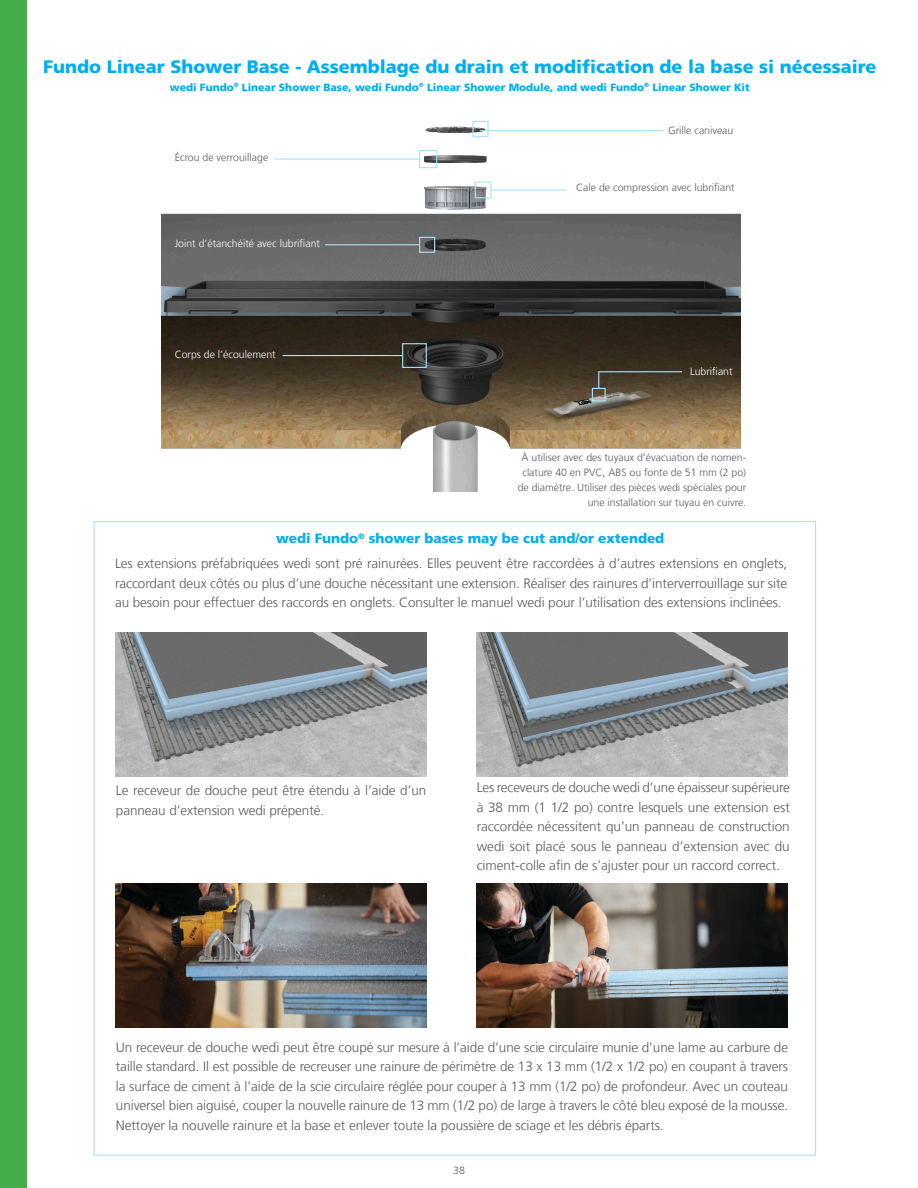
<style>
.page{position:relative;width:918px;height:1188px;background:#fff}
.page>*{position:absolute;margin:0;border:0;box-sizing:border-box;transform-origin:0 0}
.t1{font:900 18px "Frutiger LT Com";color:#00aeef}
.t2{font:300 13.5px/19.5px "Frutiger LT Com";letter-spacing:-.005em;color:#58595b;text-align:justify}
.t3{font:900 13.5px "Frutiger LT Com";color:#00aeef}
.t4{font:300 10.5px/15px "Frutiger LT Com";color:#58595b;text-align:right}
.t5{font:900 10.5px "Frutiger LT Com";color:#00aeef}
.t6{font:300 10.5px "Frutiger LT Com";color:#fff}
.s1{color:#fff}
</style>
<div class="page">
<img style="left:162px;top:126px;width:578px;height:366px">
<div style="left:472px;top:121px;width:17px;height:16px;border:1px solid #ace1fa"></div>
<hr style="left:480px;top:130px;width:184px;height:1px;background:#ace1fa">
<div style="left:419px;top:150px;width:18px;height:18px;border:1px solid #ace1fa"></div>
<hr style="left:274px;top:158px;width:145px;height:2px;background:#ace1fa">
<hr style="left:599px;top:371px;width:83px;height:1px;background:#ace1fa">
<div style="left:475px;top:181px;width:17px;height:17px;border:1px solid #ace1fa"></div>
<div style="left:419px;top:237px;width:16px;height:16px;border:1px solid #ace1fa"></div>
<hr style="left:491px;top:189px;width:75px;height:1px;background:#ace1fa">
<hr style="left:325px;top:244px;width:94px;height:1px;background:#ace1fa">
<div style="left:402px;top:343px;width:25px;height:25px;border:1px solid #ace1fa"></div>
<hr style="left:283px;top:355px;width:119px;height:1px;background:#ace1fa">
<div style="left:592px;top:388px;width:14px;height:13px;border:1px solid #ace1fa"></div>
<svg style="left:598px;top:372px;width:1px;height:16px"></svg>
<img style="left:476px;top:632px;width:311px;height:145px">
<img style="left:115px;top:632px;width:311px;height:145px">
<img style="left:476px;top:883px;width:311px;height:145px">
<img style="left:115px;top:883px;width:311px;height:145px">
<div style="left:0;top:0;width:27px;height:1188px;background:#43ad49"></div>
<h1 class="t1" style="left:43px;top:55px;width:835px">Fundo Linear Shower Base - Assemblage du drain et modification de la base si nécessaire</h1>
<p class="t5" style="left:170px;top:81px;width:581px">wedi Fundo<sup>®</sup> Linear Shower Base, wedi Fundo<sup>®</sup> Linear Shower Module, and wedi Fundo<sup>®</sup> Linear Shower Kit</p>
<p class="t4" style="left:175px;top:150px;width:95px">Écrou de verrouillage</p>
<p class="t6" style="left:175px;top:238px;width:147px">Joint d’étanchéité avec lubrifiant</p>
<p class="t6" style="left:175px;top:349px;width:102px">Corps de l’écoulement</p>
<p class="t4" style="left:668px;top:123px;width:67px">Grille caniveau</p>
<p class="t4" style="left:576px;top:180px;width:163px">Cale de compression avec lubrifiant<span class="s1">t</span></p>
<p class="t6" style="left:690px;top:365px;width:44px">Lubrifiant</p>
<p class="t4" style="left:518px;top:450px;width:230px">À utiliser avec des tuyaux d’évacuation de nomen&shy;clature 40 en PVC, ABS ou fonte de 51 mm (2 po) de diamètre. Utiliser des pièces wedi spéciales pour une installation sur tuyau en cuivre.</p>
<p class="t3" style="left:276px;top:530px;width:390px">wedi Fundo<sup>®</sup> shower bases may be cut and/or extended</p>
<p class="t2" style="left:115px;top:554px;width:674px">Les extensions préfabriquées wedi sont pré rainurées. Elles peuvent être raccordées à d’autres extensions en onglets, raccordant deux côtés ou plus d’une douche nécessitant une extension. Réaliser des rainures d’interverrouillage sur site au besoin pour effectuer des raccords en onglets. Consulter le manuel wedi pour l’utilisation des extensions inclinées.</p>
<p class="t2" style="left:116px;top:781px;width:312px">Le receveur de douche peut être étendu à l’aide d’un panneau d’extension wedi prépenté.</p>
<p class="t2" style="left:477px;top:778px;width:315px">Les receveurs de douche wedi d’une épaisseur supérieure à 38 mm (1 1/2 po) contre lesquels une extension est raccordée nécessitent qu’un panneau de construction wedi soit placé sous le panneau d’extension avec du ciment-colle afin de s’ajuster pour un raccord correct.</p>
<p class="t2" style="left:116px;top:1038px;width:674px">Un receveur de douche wedi peut être coupé sur mesure à l’aide d’une scie circulaire munie d’une lame au carbure de taille standard. Il est possible de recreuser une rainure de périmètre de 13 x 13 mm (1/2 x 1/2 po) en coupant à travers la surface de ciment à l’aide de la scie circulaire réglée pour couper à 13 mm (1/2 po) de profondeur. Avec un couteau universel bien aiguisé, couper la nouvelle rainure de 13 mm (1/2 po) de large à travers le côté bleu exposé de la mousse.<br>Nettoyer la nouvelle rainure et la base et enlever toute la poussière de sciage et les débris éparts.</p>
<p class="t4" style="left:453px;top:1163px;width:13px">38</p>
</div>
